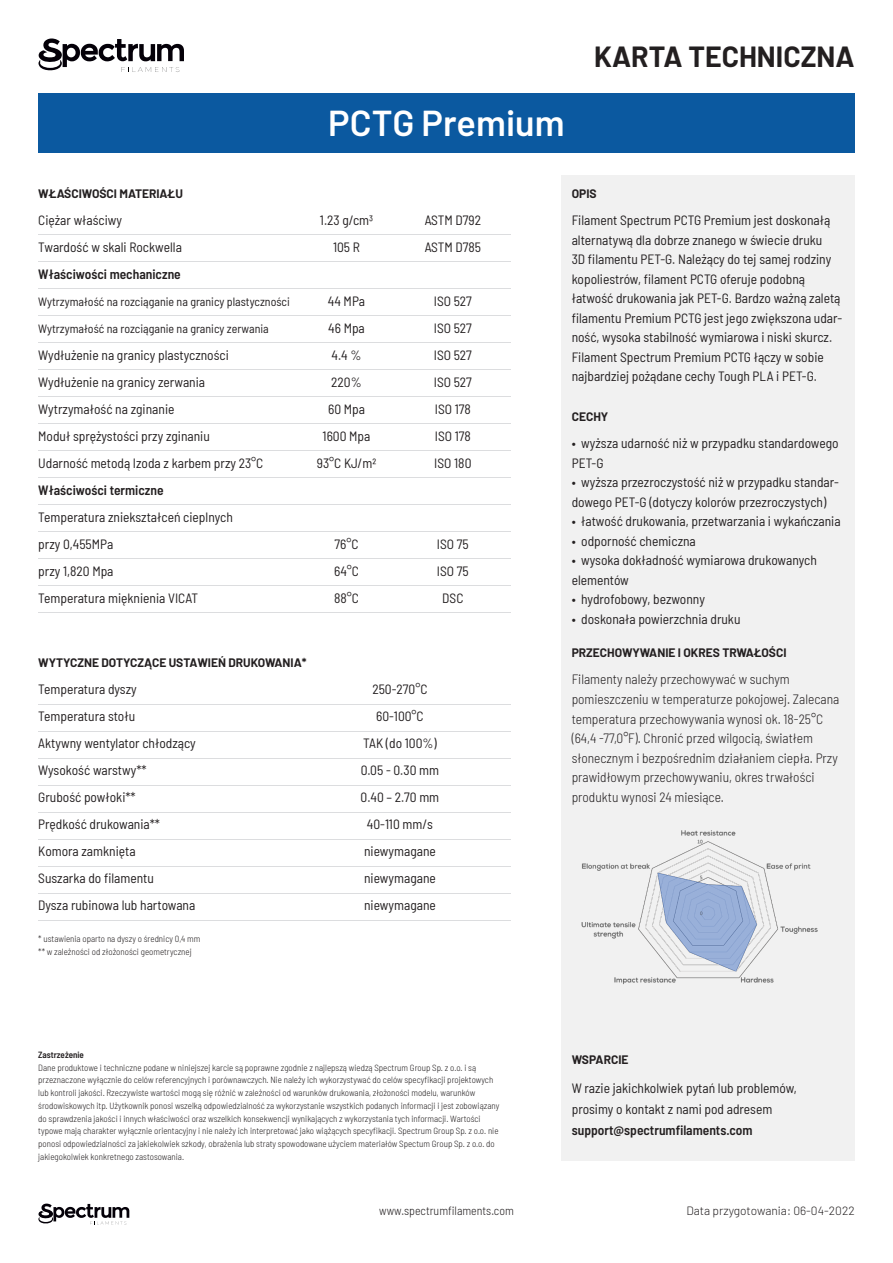
<style>
.page{position:relative;width:893px;height:1263px;background:#fff}
.page>*{position:absolute;margin:0;border:0;box-sizing:border-box;transform-origin:0 0}
.t1{font:600 36px "Barlow";color:#fff}
.t2{font:700 28.5px "Barlow";color:#231f20}
.t3{font:semi-condensed 13.5px/19.5px "Barlow";color:#231f20}
.t4{font:300 semi-condensed 13.5px/19.5px "Barlow";color:#231f20}
.t5{font:600 semi-condensed 13.5px "Barlow";color:#231f20}
.t6{font:700 12px "Barlow";color:#231f20}
.t7{font:semi-condensed 12px "Barlow";color:#231f20}
.t8{font:300 12px "Barlow";color:#231f20}
.t9{font:300 semi-condensed 12px "Barlow";color:#231f20}
.t10{font:300 semi-condensed 9px/12.8px "Barlow";color:#231f20}
.t11{font:600 semi-condensed 9px "Barlow";color:#231f20}
.s1{font-weight:600}
</style>
<div class="page">
<div style="left:561px;top:175px;width:294px;height:985px;background:#f1f1f1"></div>
<div style="left:38px;top:94px;width:817px;height:59px;background:#0b59a0"></div>
<svg style="left:38px;top:39px;width:146px;height:33px"></svg>
<svg style="left:38px;top:1203px;width:91px;height:21px"></svg>
<hr style="left:38px;top:234px;width:472px;height:1px;background:#dcdddf">
<hr style="left:38px;top:261px;width:472px;height:1px;background:#dcdddf">
<hr style="left:38px;top:288px;width:472px;height:1px;background:#dcdddf">
<hr style="left:38px;top:315px;width:472px;height:1px;background:#dcdddf">
<hr style="left:38px;top:342px;width:472px;height:1px;background:#dcdddf">
<hr style="left:38px;top:369px;width:472px;height:1px;background:#dcdddf">
<hr style="left:38px;top:396px;width:472px;height:1px;background:#dcdddf">
<hr style="left:38px;top:423px;width:472px;height:1px;background:#dcdddf">
<hr style="left:38px;top:450px;width:472px;height:1px;background:#dcdddf">
<hr style="left:38px;top:477px;width:472px;height:1px;background:#dcdddf">
<hr style="left:38px;top:504px;width:472px;height:1px;background:#dcdddf">
<hr style="left:38px;top:531px;width:472px;height:1px;background:#dcdddf">
<hr style="left:38px;top:558px;width:472px;height:1px;background:#dcdddf">
<hr style="left:38px;top:585px;width:472px;height:1px;background:#dcdddf">
<hr style="left:38px;top:612px;width:472px;height:1px;background:#dcdddf">
<img style="left:581px;top:830px;width:237px;height:155px">
<hr style="left:38px;top:704px;width:472px;height:1px;background:#dcdddf">
<hr style="left:38px;top:731px;width:472px;height:1px;background:#dcdddf">
<hr style="left:38px;top:758px;width:472px;height:1px;background:#dcdddf">
<hr style="left:38px;top:785px;width:472px;height:1px;background:#dcdddf">
<hr style="left:38px;top:812px;width:472px;height:1px;background:#dcdddf">
<hr style="left:38px;top:839px;width:472px;height:1px;background:#dcdddf">
<hr style="left:38px;top:866px;width:472px;height:1px;background:#dcdddf">
<hr style="left:38px;top:893px;width:472px;height:1px;background:#dcdddf">
<hr style="left:38px;top:920px;width:472px;height:1px;background:#dcdddf">
<p class="t1" style="left:328px;top:97px;width:238px">PCTG Premium</p>
<p class="t2" style="left:594px;top:35px;width:262px">KARTA TECHNICZNA</p>
<p class="t6" style="left:38px;top:185px;width:146px">WŁAŚCIWOŚCI MATERIAŁU</p>
<p class="t3" style="left:38px;top:210px;width:85px">Ciężar właściwy</p>
<p class="t3" style="left:38px;top:237px;width:145px">Twardość w skali Rockwella</p>
<p class="t5" style="left:38px;top:265px;width:144px">Właściwości mechaniczne</p>
<p class="t7" style="left:38px;top:293px;width:253px">Wytrzymałość na rozciąganie na granicy plastyczności</p>
<p class="t7" style="left:38px;top:320px;width:232px">Wytrzymałość na rozciąganie na granicy zerwania</p>
<p class="t3" style="left:38px;top:345px;width:192px">Wydłużenie na granicy plastyczności</p>
<p class="t3" style="left:38px;top:372px;width:168px">Wydłużenie na granicy zerwania</p>
<p class="t3" style="left:38px;top:399px;width:138px">Wytrzymałość na zginanie</p>
<p class="t3" style="left:38px;top:426px;width:173px">Moduł sprężystości przy zginaniu</p>
<p class="t3" style="left:38px;top:453px;width:227px">Udarność metodą Izoda z karbem przy 23°C</p>
<p class="t5" style="left:38px;top:481px;width:127px">Właściwości termiczne</p>
<p class="t3" style="left:38px;top:507px;width:196px">Temperatura zniekształceń cieplnych</p>
<p class="t3" style="left:38px;top:534px;width:77px">przy 0,455MPa</p>
<p class="t3" style="left:38px;top:561px;width:77px">przy 1,820 Mpa</p>
<p class="t3" style="left:38px;top:588px;width:161px">Temperatura mięknienia VICAT</p>
<p class="t3" style="left:320px;top:210px;width:55px">1.23 g/cm3</p>
<p class="t3" style="left:333px;top:237px;width:28px">105 R</p>
<p class="t3" style="left:328px;top:291px;width:39px">44 MPa</p>
<p class="t3" style="left:328px;top:318px;width:38px">46 Mpa</p>
<p class="t3" style="left:332px;top:345px;width:31px">4.4 %</p>
<p class="t3" style="left:331px;top:372px;width:32px">220%</p>
<p class="t3" style="left:328px;top:399px;width:38px">60 Mpa</p>
<p class="t3" style="left:323px;top:426px;width:49px">1600 Mpa</p>
<p class="t3" style="left:317px;top:453px;width:61px">93°C KJ/m2</p>
<p class="t3" style="left:335px;top:534px;width:25px">76°C</p>
<p class="t3" style="left:334px;top:561px;width:26px">64°C</p>
<p class="t3" style="left:334px;top:588px;width:26px">88°C</p>
<p class="t3" style="left:425px;top:210px;width:58px">ASTM D792</p>
<p class="t3" style="left:425px;top:237px;width:58px">ASTM D785</p>
<p class="t3" style="left:434px;top:291px;width:40px">ISO 527</p>
<p class="t3" style="left:434px;top:318px;width:40px">ISO 527</p>
<p class="t3" style="left:434px;top:345px;width:40px">ISO 527</p>
<p class="t3" style="left:434px;top:372px;width:40px">ISO 527</p>
<p class="t3" style="left:435px;top:399px;width:38px">ISO 178</p>
<p class="t3" style="left:435px;top:426px;width:38px">ISO 178</p>
<p class="t3" style="left:434px;top:453px;width:39px">ISO 180</p>
<p class="t3" style="left:437px;top:534px;width:33px">ISO 75</p>
<p class="t3" style="left:437px;top:561px;width:33px">ISO 75</p>
<p class="t3" style="left:442px;top:588px;width:23px">DSC</p>
<p class="t6" style="left:38px;top:653px;width:270px">WYTYCZNE DOTYCZĄCE USTAWIEŃ DRUKOWANIA*</p>
<p class="t3" style="left:38px;top:678px;width:100px">Temperatura dyszy</p>
<p class="t3" style="left:38px;top:705px;width:98px">Temperatura stołu</p>
<p class="t3" style="left:38px;top:732px;width:159px">Aktywny wentylator chłodzący</p>
<p class="t3" style="left:38px;top:759px;width:110px">Wysokość warstwy**</p>
<p class="t3" style="left:38px;top:786px;width:99px">Grubość powłoki**</p>
<p class="t3" style="left:38px;top:813px;width:123px">Prędkość drukowania**</p>
<p class="t3" style="left:38px;top:840px;width:99px">Komora zamknięta</p>
<p class="t3" style="left:38px;top:867px;width:117px">Suszarka do filamentu</p>
<p class="t3" style="left:38px;top:894px;width:159px">Dysza rubinowa lub hartowana</p>
<p class="t10" style="left:38px;top:931px;width:164px">* ustawienia oparto na dyszy o średnicy 0,4 mm</p>
<p class="t10" style="left:38px;top:945px;width:155px">** w zależności od złożoności geometrycznej</p>
<p class="t3" style="left:372px;top:678px;width:57px">250-270°C</p>
<p class="t3" style="left:376px;top:705px;width:49px">60-100°C</p>
<p class="t3" style="left:363px;top:732px;width:75px">TAK (do 100%)</p>
<p class="t3" style="left:361px;top:759px;width:80px">0.05 - 0.30 mm</p>
<p class="t3" style="left:361px;top:786px;width:80px">0.40 – 2.70 mm</p>
<p class="t3" style="left:367px;top:813px;width:68px">40-110 mm/s</p>
<p class="t3" style="left:364px;top:840px;width:73px">niewymagane</p>
<p class="t3" style="left:364px;top:867px;width:73px">niewymagane</p>
<p class="t3" style="left:364px;top:894px;width:73px">niewymagane</p>
<p class="t6" style="left:572px;top:185px;width:26px">OPIS</p>
<p class="t3" style="left:572px;top:210px;width:272px">Filament Spectrum PCTG Premium jest doskonałą alternatywą dla dobrze znanego w świecie druku<br>3D filamentu PET-G. Należący do tej samej rodziny kopoliestrów, filament PCTG oferuje podobną łatwość drukowania jak PET-G. Bardzo ważną zaletą filamentu Premium PCTG jest jego zwiększona udar&shy;ność, wysoka stabilność wymiarowa i niski skurcz.<br>Filament Spectrum Premium PCTG łączy w sobie najbardziej pożądane cechy Tough PLA i PET-G.</p>
<p class="t6" style="left:572px;top:408px;width:38px">CECHY</p>
<p class="t3" style="left:572px;top:432px;width:268px">• wyższa udarność niż w przypadku standardowego<br>PET-G</p>
<p class="t3" style="left:572px;top:471px;width:269px">• wyższa przezroczystość niż w przypadku standar&shy;dowego PET-G (dotyczy kolorów przezroczystych)</p>
<p class="t3" style="left:572px;top:510px;width:270px">• łatwość drukowania, przetwarzania i wykańczania</p>
<p class="t3" style="left:572px;top:530px;width:126px">• odporność chemiczna</p>
<p class="t3" style="left:572px;top:549px;width:247px">• wysoka dokładność wymiarowa drukowanych elementów</p>
<p class="t3" style="left:572px;top:588px;width:135px">• hydrofobowy, bezwonny</p>
<p class="t3" style="left:572px;top:608px;width:170px">• doskonała powierzchnia druku</p>
<p class="t6" style="left:572px;top:644px;width:216px">PRZECHOWYWANIE I OKRES TRWAŁOŚCI</p>
<p class="t4" style="left:572px;top:669px;width:269px">Filamenty należy przechowywać w suchym pomieszczeniu w temperaturze pokojowej. Zalecana temperatura przechowywania wynosi ok. 18-25°C (64,4 -77,0°F). Chronić przed wilgocią, światłem słonecznym i bezpośrednim działaniem ciepła. Przy prawidłowym przechowywaniu, okres trwałości produktu wynosi 24 miesiące.</p>
<p class="t11" style="left:38px;top:1048px;width:47px">Zastrzeżenie</p>
<p class="t10" style="left:38px;top:1060px;width:463px">Dane produktowe i techniczne podane w niniejszej karcie są poprawne zgodnie z najlepszą wiedzą Spectrum Group Sp. z o.o. i są przeznaczone wyłącznie do celów referencyjnych i porównawczych. Nie należy ich wykorzystywać do celów specyfikacji projektowych lub kontroli jakości. Rzeczywiste wartości mogą się różnić w zależności od warunków drukowania, złożoności modelu, warunków środowiskowych itp. Użytkownik ponosi wszelką odpowiedzialność za wykorzystanie wszystkich podanych informacji i jest zobowiązany do sprawdzenia jakości i innych właściwości oraz wszelkich konsekwencji wynikających z wykorzystania tych informacji. Wartości typowe mają charakter wyłącznie orientacyjny i nie należy ich interpretować jako wiążących specyfikacji. Spectrum Group Sp. z o.o. nie ponosi odpowiedzialności za jakiekolwiek szkody, obrażenia lub straty spowodowane użyciem materiałów Spectum Group Sp. z o.o. do jakiegokolwiek konkretnego zastosowania.</p>
<p class="t6" style="left:572px;top:1051px;width:58px">WSPARCIE</p>
<p class="t3" style="left:572px;top:1077px;width:227px">W razie jakichkolwiek pytań lub problemów,</p>
<p class="t3" style="left:572px;top:1098px;width:202px;line-height:21px">prosimy o kontakt z nami pod adresem <span class="s1">support@spectrumfilaments.com</span></p>
<p class="t9" style="left:379px;top:1202px;width:136px">www.spectrumfilaments.com</p>
<p class="t8" style="left:686px;top:1202px;width:170px">Data przygotowania: 06-04-2022</p>
</div>
